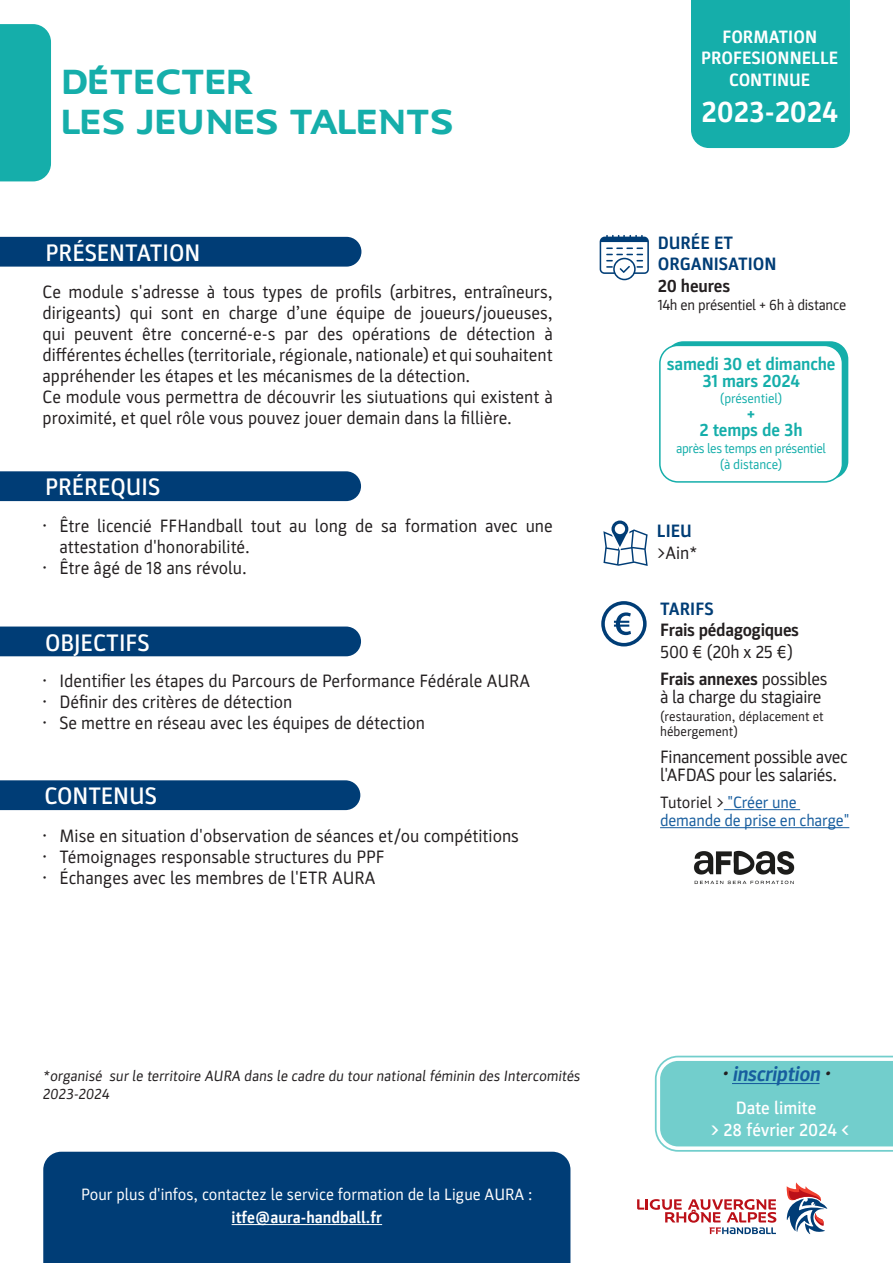
<style>
.page{position:relative;width:893px;height:1263px;background:#fff}
.page>*{position:absolute;margin:0;border:0;box-sizing:border-box;transform-origin:0 0}
.t1{font:33px "FF Hand";color:#15aeaa}
.t2{font:700 30px "Parka";color:#fff}
.t3{font:500 24px "Parka";color:#fff}
.t4{font:italic 700 21px "Parka";color:#175d9e}
.t5{font:18px/21px "Parka";color:#231f20}
.t6{font:18px/18px "Parka";letter-spacing:-.02em;color:#231f20}
.t7{font:700 18px "Parka";letter-spacing:-.02em;color:#231f20}
.t8{font:700 18px/16.5px "Parka";letter-spacing:-.01em;color:#15aeaa;text-align:center}
.t9{font:700 18px "Parka";color:#fff}
.t10{font:700 18px/21.6px "Parka";color:#003d76}
.t11{font:500 18px "Parka";color:#fff}
.t12{font:16.5px "Parka";color:#fff}
.t13{font:16.5px/18px "Parka";letter-spacing:-.01em;color:#175d9e}
.t14{font:700 16.5px "Parka";color:#fff}
.t15{font:15px/18px "Parka";letter-spacing:-.02em;color:#231f20}
.t16{font:13.5px/15px "Parka";color:#231f20}
.t17{font:13.5px "Parka";letter-spacing:-.03em;color:#15aeaa}
.t18{font:13.5px "Parka";letter-spacing:-.01em;color:#15aeaa}
.s1{font-weight:400}
.s2{color:#231f20}
</style>
<div class="page">
<div style="left:0;top:626px;width:361px;height:30px;background:#003d76"></div>
<div style="left:0;top:780px;width:360px;height:30px;background:#003d76"></div>
<div style="left:0;top:24px;width:51px;height:157px;background:#15aeaa"></div>
<svg style="left:601px;top:601px;width:46px;height:45px"></svg>
<svg style="left:603px;top:521px;width:45px;height:45px"></svg>
<hr style="left:724px;top:809px;width:76px;height:1px;background:#175d9e">
<hr style="left:660px;top:827px;width:189px;height:1px;background:#175d9e">
<div style="left:691px;top:0;width:159px;height:148px;background:#15aeaa"></div>
<div style="left:43px;top:1152px;width:527px;height:111px;background:#003d76"></div>
<hr style="left:232px;top:1224px;width:150px;height:1px;background:#fff">
<div style="left:0;top:237px;width:361px;height:30px;background:#003d76"></div>
<img style="left:693px;top:850px;width:102px;height:35px">
<svg style="left:600px;top:235px;width:49px;height:45px"></svg>
<div style="left:665px;top:341px;width:183px;height:138px;background:#15aeaa;border-radius:18px"></div>
<div style="left:660px;top:345px;width:182px;height:137px;background:#fff;border-radius:18px"></div>
<div style="left:659px;top:345px;width:184px;height:138px;border:2px solid #15aeaa;border-radius:18px"></div>
<svg style="left:786px;top:1182px;width:42px;height:52px"></svg>
<svg style="left:637px;top:1199px;width:139px;height:35px"></svg>
<svg style="left:655px;top:1056px;width:238px;height:96px;background:#7fd2d0"></svg>
<hr style="left:732px;top:1083px;width:87px;height:1px;background:#175d9e">
<div style="left:0;top:471px;width:361px;height:30px;background:#003d76"></div>
<p class="t1" style="left:62px;top:61px;width:193px">DÉTECTER</p>
<p class="t1" style="left:62px;top:100px;width:393px">LES JEUNES TALENTS</p>
<p class="t3" style="left:46px;top:239px;width:156px">PRÉSENTATION</p>
<p class="t5" style="left:43px;top:281px;width:512px;text-align:justify">Ce module s'adresse à tous types de profils (arbitres, entraîneurs, dirigeants) qui sont en charge d’une équipe de joueurs/joueuses, qui peuvent être concerné-e-s par des opérations de détection à différentes échelles (territoriale, régionale, nationale) et qui souhaitent appréhender les étapes et les mécanismes de la détection.</p>
<p class="t5" style="left:43px;top:386px;width:512px">Ce module vous permettra de découvrir les siutuations qui existent à proximité, et quel rôle vous pouvez jouer demain dans la fillière.</p>
<p class="t3" style="left:45px;top:474px;width:117px">PRÉREQUIS</p>
<p class="t5" style="left:59px;top:515px;width:495px;text-indent:-17px">• Être licencié FFHandball tout au long de sa formation avec une attestation d'honorabilité.</p>
<p class="t5" style="left:42px;top:557px;width:206px">• Être âgé de 18 ans révolu.</p>
<p class="t3" style="left:45px;top:629px;width:106px">OBJECTIFS</p>
<p class="t5" style="left:42px;top:670px;width:489px">• Identifier les étapes du Parcours de Performance Fédérale AURA</p>
<p class="t5" style="left:42px;top:691px;width:251px">• Définir des critères de détection</p>
<p class="t5" style="left:42px;top:712px;width:384px">• Se mettre en réseau avec les équipes de détection</p>
<p class="t3" style="left:44px;top:783px;width:114px">CONTENUS</p>
<p class="t5" style="left:43px;top:825px;width:478px">• Mise en situation d'observation de séances et/ou compétitions</p>
<p class="t5" style="left:43px;top:846px;width:344px">• Témoignages responsable structures du PPF</p>
<p class="t5" style="left:43px;top:867px;width:334px">• Échanges avec les membres de l'ETR AURA</p>
<p class="t15" style="left:43px;top:1067px;width:541px">*organisé sur le territoire AURA dans le cadre du tour national féminin des Intercomités<br>2023-2024</p>
<p class="t12" style="left:81px;top:1185px;width:453px">Pour plus d'infos, contactez le service formation de la Ligue AURA :</p>
<p class="t14" style="left:232px;top:1208px;width:152px">itfe@aura-handball.fr</p>
<p class="t9" style="left:722px;top:26px;width:96px">FORMATION</p>
<p class="t9" style="left:701px;top:48px;width:139px">PROFESIONNELLE</p>
<p class="t9" style="left:729px;top:70px;width:83px">CONTINUE</p>
<p class="t2" style="left:702px;top:95px;width:138px">2023-2024</p>
<p class="t10" style="left:658px;top:232px;width:120px">DURÉE ET<br>ORGANISATION</p>
<p class="t7" style="left:658px;top:276px;width:74px">20 heures</p>
<p class="t15" style="left:658px;top:296px;width:190px">14h en présentiel + 6h à distance</p>
<p class="t8" style="left:667px;top:356px;width:170px">samedi 30 et dimanche<br>31 mars 2024</p>
<p class="t18" style="left:720px;top:391px;width:64px">(présentiel)</p>
<p class="t8" style="left:747px;top:406px;width:10px">+</p>
<p class="t8" style="left:700px;top:422px;width:105px">2 temps de 3h</p>
<p class="t17" style="left:676px;top:441px;width:151px">après les temps en présentiel</p>
<p class="t18" style="left:720px;top:457px;width:64px">(à distance)</p>
<p class="t10" style="left:657px;top:520px;width:36px">LIEU</p>
<p class="t5" style="left:657px;top:542px;width:42px">&gt;Ain*</p>
<p class="t10" style="left:660px;top:598px;width:55px">TARIFS</p>
<p class="t7" style="left:660px;top:620px;width:141px">Frais pédagogiques</p>
<p class="t5" style="left:660px;top:641px;width:135px">500 € (20h x 25 €)</p>
<p class="t7" style="left:660px;top:669px;width:169px">Frais annexes <span class="s1">possibles</span></p>
<p class="t6" style="left:660px;top:688px;width:163px">à la charge du stagiaire</p>
<p class="t16" style="left:660px;top:709px;width:165px">(restauration, déplacement et hébergement)</p>
<p class="t6" style="left:660px;top:748px;width:189px">Financement possible avec l'AFDAS pour les salariés.</p>
<p class="t13" style="left:660px;top:793px;width:191px"><span class="s2">Tutoriel &gt;</span> "Créer une demande de prise en charge"</p>
<p class="t4" style="left:722px;top:1062px;width:114px"><span class="s2">•</span>inscription <span class="s2">•</span></p>
<p class="t11" style="left:736px;top:1098px;width:82px">Date limite</p>
<p class="t11" style="left:711px;top:1120px;width:141px">&gt; 28 février 2024 &lt;</p>
</div>
